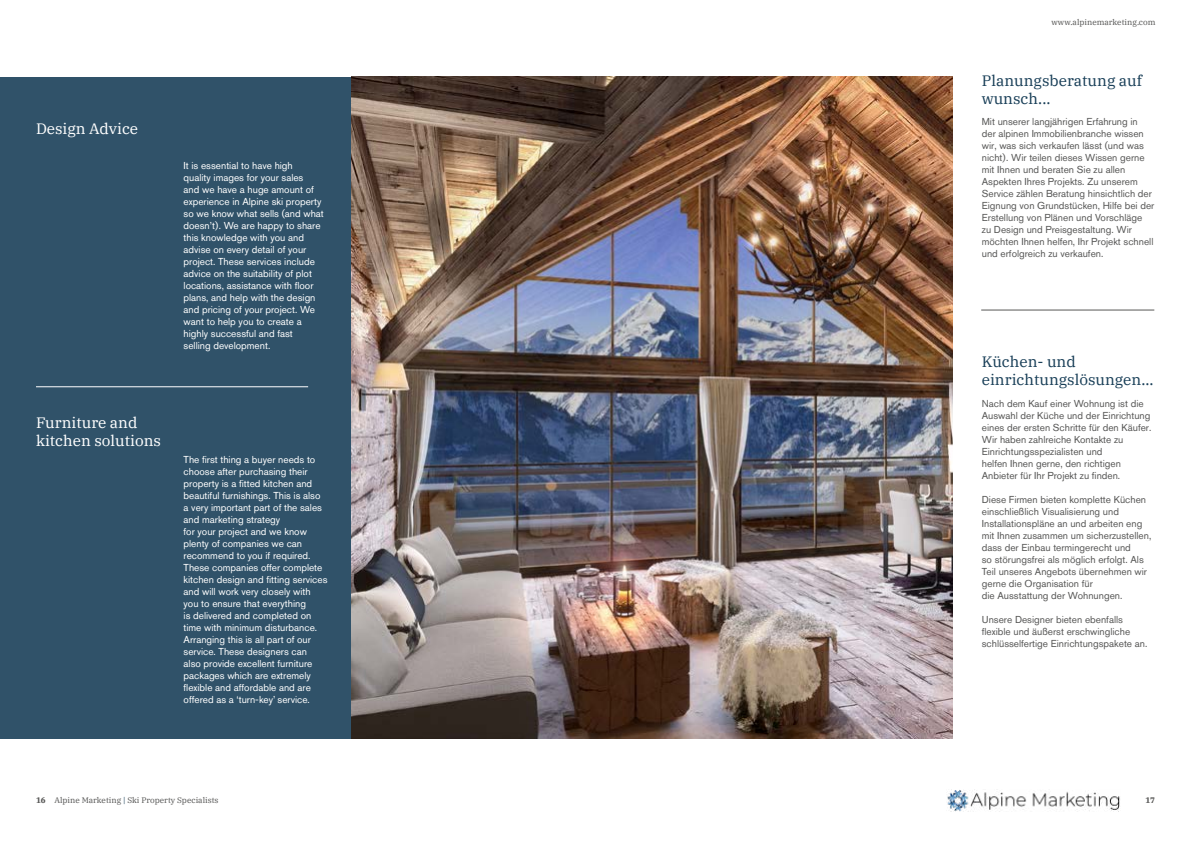
<style>
.page{position:relative;width:1191px;height:842px;background:#fff}
.page>*{position:absolute;margin:0;border:0;box-sizing:border-box;transform-origin:0 0}
.t1{font:15px/18px "IBM Plex Serif";color:#193f58}
.t2{font:15px/18px "IBM Plex Serif";color:#fff}
.t3{font:10px/12px "Akzidenz Grotesk BQ";color:#575756}
.t4{font:10px/12px "Akzidenz Grotesk BQ";color:#fff}
.t5{font:8px "IBM Plex Serif";color:#575756}
.t6{font:700 8px "IBM Plex Serif";color:#575756}
.s1{font-weight:700}
.s2{color:#193f58}
</style>
<div class="page">
<img style="left:947px;top:789px;width:173px;height:22px">
<div style="left:0;top:77px;width:351px;height:661px;background:#305269"></div>
<hr style="left:36px;top:386px;width:272px;height:1px;background:#fff">
<hr style="left:981px;top:310px;width:173px;height:1px;background:#575756">
<img style="left:351px;top:77px;width:601px;height:661px">
<h1 class="t2" style="left:36px;top:119px;width:104px">Design Advice</h1>
<p class="t4" style="left:184px;top:159px;width:142px">It is essential to have high<br>quality images for your sales<br>and we have a huge amount of experience in Alpine ski property so we know what sells (and what doesn’t). We are happy to share this knowledge with you and advise on every detail of your project. These services include advice on the suitability of plot locations, assistance with floor plans, and help with the design and pricing of your project. We want to help you to create a highly successful and fast<br>selling development.</p>
<h1 class="t2" style="left:36px;top:413px;width:126px">Furniture and kitchen solutions</h1>
<p class="t4" style="left:184px;top:453px;width:145px">The first thing a buyer needs to choose after purchasing their property is a fitted kitchen and beautiful furnishings. This is also a very important part of the sales and marketing strategy<br>for your project and we know plenty of companies we can recommend to you if required.<br>These companies offer complete kitchen design and fitting services and will work very closely with you to ensure that everything<br>is delivered and completed on time with minimum disturbance.<br>Arranging this is all part of our service. These designers can<br>also provide excellent furniture packages which are extremely flexible and affordable and are offered as a ‘turn-key’ service.</p>
<p class="t5" style="left:36px;top:794px;width:184px"><span class="s1">16</span> Alpine Marketing <span class="s2">|</span> Ski Property Specialists</p>
<p class="t5" style="left:1051px;top:16px;width:105px">www.alpinemarketing.com</p>
<h1 class="t1" style="left:981px;top:71px;width:162px">Planungsberatung auf wunsch...</h1>
<p class="t3" style="left:981px;top:116px;width:174px">Mit unserer langjährigen Erfahrung in<br>der alpinen Immobilienbranche wissen wir, was sich verkaufen lässt (und was nicht). Wir teilen dieses Wissen gerne mit Ihnen und beraten Sie zu allen Aspekten Ihres Projekts. Zu unserem Service zählen Beratung hinsichtlich der Eignung von Grundstücken, Hilfe bei der Erstellung von Plänen und Vorschläge<br>zu Design und Preisgestaltung. Wir möchten Ihnen helfen, Ihr Projekt schnell und erfolgreich zu verkaufen.</p>
<h1 class="t1" style="left:981px;top:352px;width:173px">Küchen- und einrichtungslösungen...</h1>
<p class="t3" style="left:981px;top:397px;width:171px">Nach dem Kauf einer Wohnung ist die Auswahl der Küche und der Einrichtung eines der ersten Schritte für den Käufer.<br>Wir haben zahlreiche Kontakte zu Einrichtungsspezialisten und<br>helfen Ihnen gerne, den richtigen Anbieter für Ihr Projekt zu finden.</p>
<p class="t3" style="left:981px;top:493px;width:171px">Diese Firmen bieten komplette Küchen einschließlich Visualisierung und Installationspläne an und arbeiten eng mit Ihnen zusammen um sicherzustellen, dass der Einbau termingerecht und<br>so störungsfrei als möglich erfolgt. Als Teil unseres Angebots übernehmen wir gerne die Organisation für<br>die Ausstattung der Wohnungen.</p>
<p class="t3" style="left:981px;top:613px;width:167px">Unsere Designer bieten ebenfalls flexible und äußerst erschwingliche schlüsselfertige Einrichtungspakete an.</p>
<p class="t6" style="left:1145px;top:793px;width:11px">17</p>
</div>
